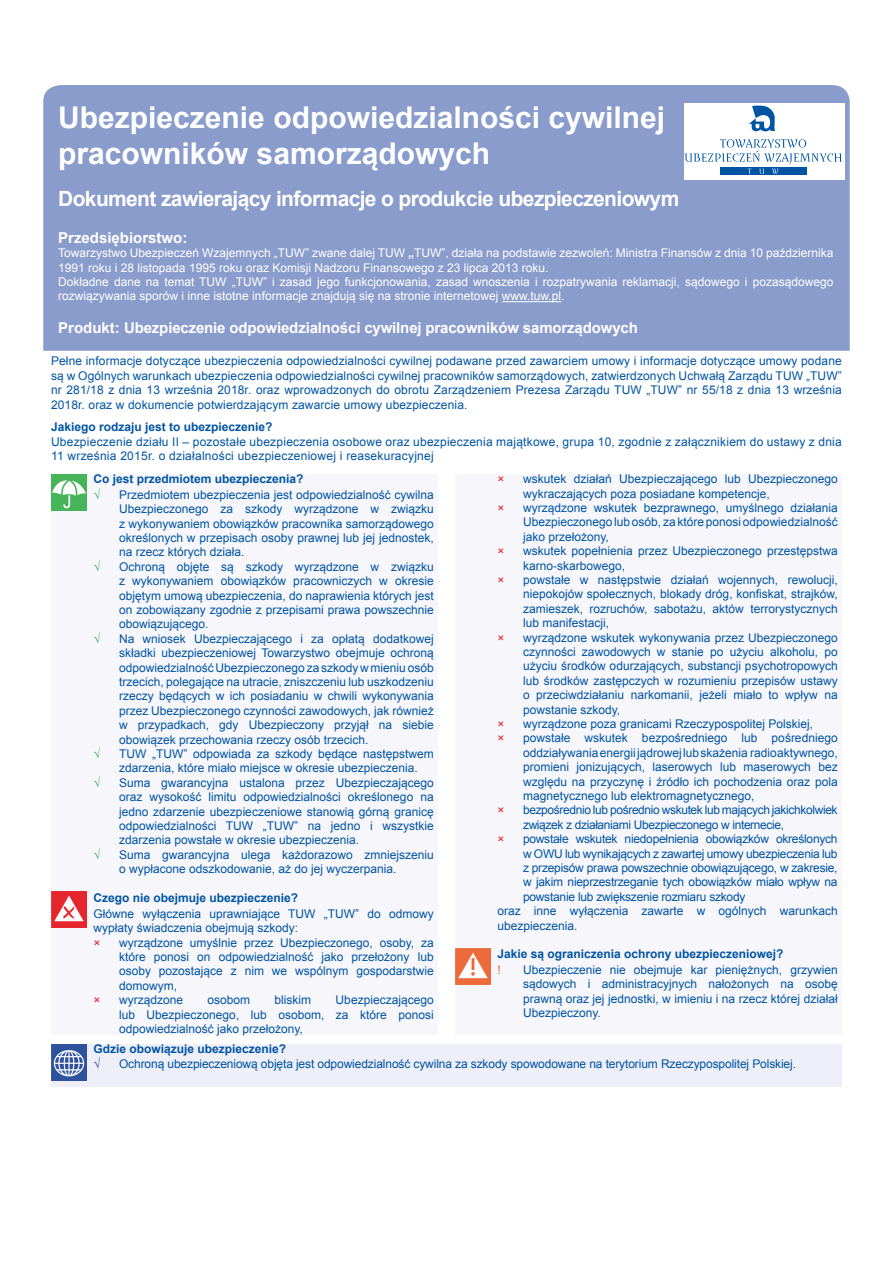
<style>
.page{position:relative;width:893px;height:1263px;background:#fff}
.page>*{position:absolute;margin:0;border:0;box-sizing:border-box;transform-origin:0 0}
.t1{font:700 30px/36px "Arial";color:#fff}
.t2{font:700 21px "Arial";letter-spacing:-.03em;color:#fff}
.t3{font:700 15px "Arial";letter-spacing:-.01em;color:#fff}
.t4{font:12px/14.4px "Arial";color:#0054a4;text-align:justify}
.t5{font:12px/14.4px "Arial";color:#fff}
.t6{font:12px "Arial";letter-spacing:-.02em;color:#0054a4}
.t7{font:12px/14.4px "Arial";letter-spacing:.02em;color:#0054a4}
.t8{font:700 12px "Arial";color:#0054a4}
.t9{font:12px/14.4px "Arial";letter-spacing:-.03em;color:#0054a4}
.t10{font:12px "Arial";color:#e6262d}
.t11{font:12px "Arial";color:#45b459}
.t12{font:12px "Arial";color:#ed6a3a}
.t13{font:12px "Arial";color:#2f529e}
.s1{font-weight:700}
</style>
<div class="page">
<div style="left:43px;top:85px;width:807px;height:266px;background:#8a9ccc"></div>
<div style="left:684px;top:103px;width:160px;height:76px;background:#fff"></div>
<svg style="left:749px;top:105px;width:26px;height:26px"></svg>
<div style="left:720px;top:168px;width:86px;height:7px;background:#0054a4"></div>
<svg style="left:684px;top:139px;width:158px;height:35px"></svg>
<hr style="left:502px;top:301px;width:59px;height:1px;background:#fff">
<div style="left:455px;top:474px;width:387px;height:561px;background:#f7f7fb"></div>
<div style="left:51px;top:474px;width:387px;height:561px;background:#f7f7fb"></div>
<img style="left:51px;top:474px;width:36px;height:37px">
<img style="left:51px;top:891px;width:36px;height:37px">
<img style="left:455px;top:948px;width:36px;height:37px">
<div style="left:51px;top:1044px;width:791px;height:42px;background:#eeeff8"></div>
<img style="left:51px;top:1044px;width:36px;height:37px">
<h1 class="t1" style="left:58px;top:100px;width:608px">Ubezpieczenie odpowiedzialności cywilnej pracowników samorządowych</h1>
<h2 class="t2" style="left:58px;top:185px;width:623px">Dokument zawierający informacje o produkcie ubezpieczeniowym</h2>
<p class="t3" style="left:58px;top:228px;width:131px">Przedsiębiorstwo:</p>
<p class="t5" style="left:58px;top:246px;width:777px">Towarzystwo Ubezpieczeń Wzajemnych „TUW” zwane dalej TUW <span class="s1">„</span>TUW”, działa na podstawie zezwoleń: Ministra Finansów z dnia 10 października 1991 roku i 28 listopada 1995 roku oraz Komisji Nadzoru Finansowego z 23 lipca 2013 roku.<br>Dokładne dane na temat TUW „TUW” i zasad jego funkcjonowania, zasad wnoszenia i rozpatrywania reklamacji, sądowego i pozasądowego rozwiązywania sporów i inne istotne informacje znajdują się na stronie internetowej www.tuw.pl.</p>
<p class="t3" style="left:58px;top:318px;width:581px">Produkt: Ubezpieczenie odpowiedzialności cywilnej pracowników samorządowych</p>
<p class="t4" style="left:51px;top:354px;width:792px">Pełne informacje dotyczące ubezpieczenia odpowiedzialności cywilnej podawane przed zawarciem umowy i informacje dotyczące umowy podane są w Ogólnych warunkach ubezpieczenia odpowiedzialności cywilnej pracowników samorządowych, zatwierdzonych Uchwałą Zarządu TUW „TUW” nr 281/18 z dnia 13 września 2018r. oraz wprowadzonych do obrotu Zarządzeniem Prezesa Zarządu TUW „TUW” nr 55/18 z dnia 13 września 2018r. oraz w dokumencie potwierdzającym zawarcie umowy ubezpieczenia.</p>
<p class="t8" style="left:51px;top:419px;width:223px">Jakiego rodzaju jest to ubezpieczenie?</p>
<p class="t7" style="left:51px;top:434px;width:792px">Ubezpieczenie działu II – pozostałe ubezpieczenia osobowe oraz ubezpieczenia majątkowe, grupa 10, zgodnie z załącznikiem do ustawy z dnia<br>11 września 2015r. o działalności ubezpieczeniowej i reasekuracyjnej</p>
<p class="t10" style="left:497px;top:471px;width:9px">×</p>
<p class="t4" style="left:523px;top:472px;width:316px">wskutek działań Ubezpieczającego lub Ubezpieczonego wykraczających poza posiadane kompetencje,</p>
<p class="t10" style="left:497px;top:500px;width:9px">×</p>
<p class="t4" style="left:523px;top:501px;width:316px">wyrządzone wskutek bezprawnego, umyślnego działania Ubezpieczonego lub osób, za które ponosi odpowiedzialność jako przełożony,</p>
<p class="t10" style="left:497px;top:543px;width:9px">×</p>
<p class="t4" style="left:523px;top:544px;width:316px">wskutek popełnienia przez Ubezpieczonego przestępstwa karno-skarbowego,</p>
<p class="t10" style="left:497px;top:572px;width:9px">×</p>
<p class="t4" style="left:523px;top:573px;width:316px">powstałe w następstwie działań wojennych, rewolucji, niepokojów społecznych, blokady dróg, konfiskat, strajków, zamieszek, rozruchów, sabotażu, aktów terrorystycznych lub manifestacji,</p>
<p class="t10" style="left:497px;top:629px;width:9px">×</p>
<p class="t4" style="left:523px;top:630px;width:316px">wyrządzone wskutek wykonywania przez Ubezpieczonego czynności zawodowych w stanie po użyciu alkoholu, po użyciu środków odurzających, substancji psychotropowych lub środków zastępczych w rozumieniu przepisów ustawy o przeciwdziałaniu narkomanii, jeżeli miało to wpływ na powstanie szkody,</p>
<p class="t10" style="left:497px;top:716px;width:9px">×</p>
<p class="t4" style="left:523px;top:717px;width:292px">wyrządzone poza granicami Rzeczypospolitej Polskiej,</p>
<p class="t10" style="left:497px;top:730px;width:9px">×</p>
<p class="t4" style="left:523px;top:731px;width:316px">powstałe wskutek bezpośredniego lub pośredniego oddziaływania energii jądrowej lub skażenia radioaktywnego, promieni jonizujących, laserowych lub maserowych bez względu na przyczynę i źródło ich pochodzenia oraz pola magnetycznego lub elektromagnetycznego,</p>
<p class="t10" style="left:497px;top:802px;width:9px">×</p>
<p class="t9" style="left:523px;top:803px;width:316px">bezpośrednio lub pośrednio wskutek lub mających jakichkolwiek związek z działaniami Ubezpieczonego w internecie,</p>
<p class="t10" style="left:497px;top:831px;width:9px">×</p>
<p class="t6" style="left:523px;top:831px;width:316px">powstałe wskutek niedopełnienia obowiązków określonych</p>
<p class="t6" style="left:523px;top:845px;width:316px">w OWU lub wynikających z zawartej umowy ubezpieczenia lub</p>
<p class="t6" style="left:523px;top:860px;width:316px">z przepisów prawa powszechnie obowiązującego, w zakresie,</p>
<p class="t6" style="left:523px;top:874px;width:316px">w jakim nieprzestrzeganie tych obowiązków miało wpływ na</p>
<p class="t6" style="left:523px;top:889px;width:224px">powstanie lub zwiększenie rozmiaru szkody</p>
<p class="t4" style="left:497px;top:904px;width:342px">oraz inne wyłączenia zawarte w ogólnych warunkach</p>
<p class="t4" style="left:497px;top:918px;width:82px">ubezpieczenia.</p>
<p class="t8" style="left:497px;top:946px;width:288px">Jakie są ograniczenia ochrony ubezpieczeniowej?</p>
<p class="t12" style="left:497px;top:962px;width:5px">!</p>
<p class="t4" style="left:523px;top:963px;width:316px">Ubezpieczenie nie obejmuje kar pieniężnych, grzywien sądowych i administracyjnych nałożonych na osobę prawną oraz jej jednostki, w imieniu i na rzecz której działał Ubezpieczony.</p>
<p class="t8" style="left:94px;top:471px;width:212px">Co jest przedmiotem ubezpieczenia?</p>
<p class="t11" style="left:94px;top:487px;width:8px">√</p>
<p class="t4" style="left:119px;top:487px;width:316px">Przedmiotem ubezpieczenia jest odpowiedzialność cywilna Ubezpieczonego za szkody wyrządzone w związku z wykonywaniem obowiązków pracownika samorządowego określonych w przepisach osoby prawnej lub jej jednostek, na rzecz których działa.</p>
<p class="t11" style="left:94px;top:559px;width:8px">√</p>
<p class="t4" style="left:119px;top:559px;width:316px">Ochroną objęte są szkody wyrządzone w związku z wykonywaniem obowiązków pracowniczych w okresie objętym umową ubezpieczenia, do naprawienia których jest on zobowiązany zgodnie z przepisami prawa powszechnie obowiązującego.</p>
<p class="t11" style="left:94px;top:631px;width:8px">√</p>
<p class="t4" style="left:119px;top:631px;width:316px">Na wniosek Ubezpieczającego i za opłatą dodatkowej składki ubezpieczeniowej Towarzystwo obejmuje ochroną odpowiedzialność Ubezpieczonego za szkody w mieniu osób trzecich, polegające na utracie, zniszczeniu lub uszkodzeniu rzeczy będących w ich posiadaniu w chwili wykonywania przez Ubezpieczonego czynności zawodowych, jak również w przypadkach, gdy Ubezpieczony przyjął na siebie obowiązek przechowania rzeczy osób trzecich.</p>
<p class="t11" style="left:94px;top:746px;width:8px">√</p>
<p class="t4" style="left:119px;top:747px;width:316px">TUW „TUW” odpowiada za szkody będące następstwem zdarzenia, które miało miejsce w okresie ubezpieczenia.</p>
<p class="t11" style="left:94px;top:775px;width:8px">√</p>
<p class="t4" style="left:119px;top:775px;width:316px">Suma gwarancyjna ustalona przez Ubezpieczającego oraz wysokość limitu odpowiedzialności określonego na jedno zdarzenie ubezpieczeniowe stanowią górną granicę odpowiedzialności TUW „TUW” na jedno i wszystkie zdarzenia powstałe w okresie ubezpieczenia.</p>
<p class="t11" style="left:94px;top:847px;width:8px">√</p>
<p class="t4" style="left:119px;top:847px;width:316px">Suma gwarancyjna ulega każdorazowo zmniejszeniu o wypłacone odszkodowanie, aż do jej wyczerpania.</p>
<p class="t8" style="left:94px;top:890px;width:206px">Czego nie obejmuje ubezpieczenie?</p>
<p class="t4" style="left:94px;top:906px;width:342px">Główne wyłączenia uprawniające TUW „TUW” do odmowy wypłaty świadczenia obejmują szkody:</p>
<p class="t10" style="left:94px;top:934px;width:9px">×</p>
<p class="t4" style="left:119px;top:935px;width:316px">wyrządzone umyślnie przez Ubezpieczonego, osoby, za które ponosi on odpowiedzialność jako przełożony lub osoby pozostające z nim we wspólnym gospodarstwie domowym,</p>
<p class="t10" style="left:94px;top:992px;width:9px">×</p>
<p class="t4" style="left:119px;top:993px;width:66px">wyrządzone</p>
<p class="t4" style="left:207px;top:993px;width:44px">osobom</p>
<p class="t4" style="left:275px;top:993px;width:38px">bliskim</p>
<p class="t4" style="left:119px;top:993px;width:316px;text-indent:217px">Ubezpieczającego lub Ubezpieczonego, lub osobom, za które ponosi odpowiedzialność jako przełożony,</p>
<p class="t8" style="left:94px;top:1040px;width:194px">Gdzie obowiązuje ubezpieczenie?</p>
<p class="t13" style="left:94px;top:1056px;width:8px">√</p>
<p class="t4" style="left:119px;top:1057px;width:678px">Ochroną ubezpieczeniową objęta jest odpowiedzialność cywilna za szkody spowodowane na terytorium Rzeczypospolitej Polskiej.</p>
</div>
